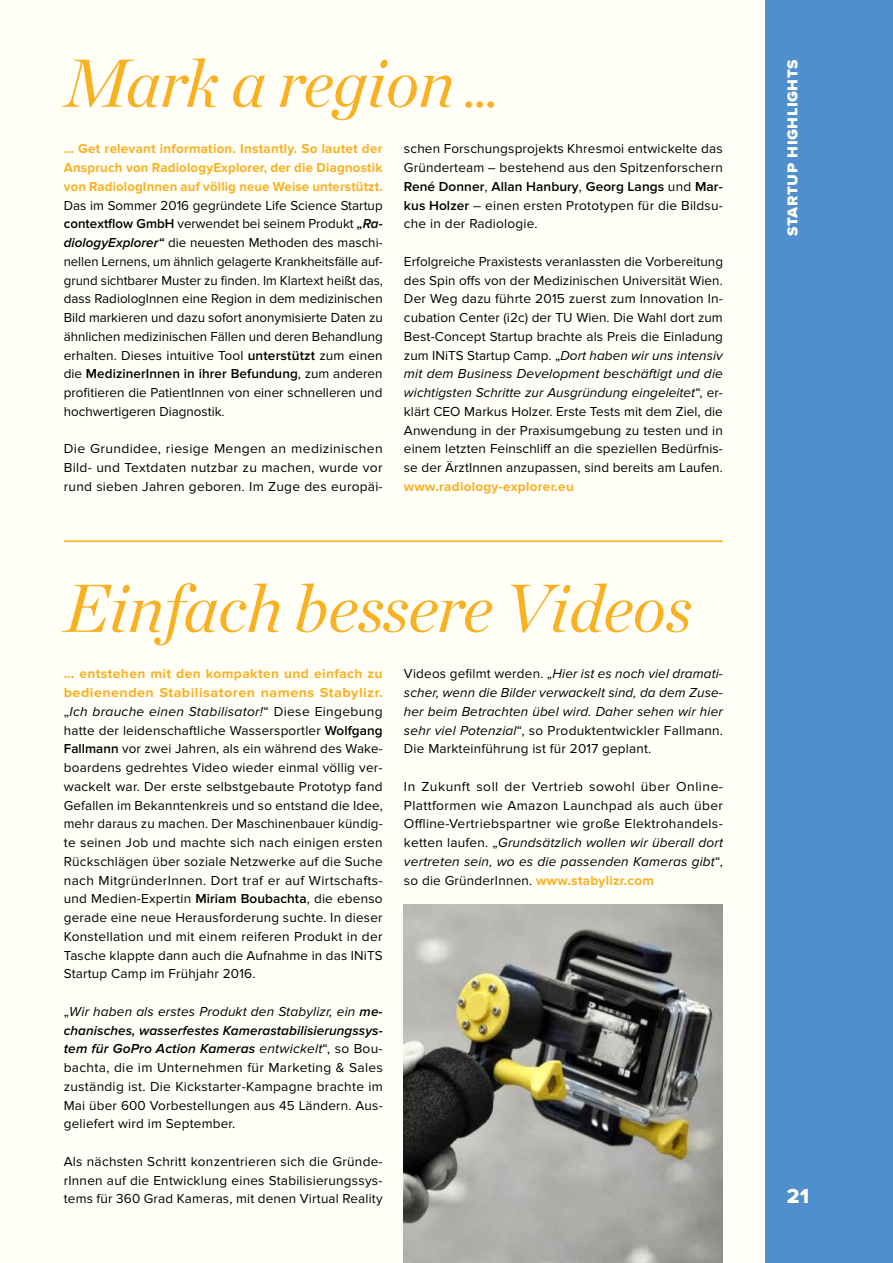
<style>
.page{position:relative;width:893px;height:1263px;background:#fffef7}
.page>*{position:absolute;margin:0;border:0;box-sizing:border-box;transform-origin:0 0}
.t1{font:italic 67.5px "Chronicle Display";color:#f9b122}
.t2{font:21px "Proxima Nova Extrabld";color:#fffef7}
.t3{font:18px "Proxima Nova Extrabld";letter-spacing:.025em;color:#fffef7}
.t4{font:13.5px/18.8px "Proxima Nova";letter-spacing:.015em;color:#000;text-align:justify}
.t5{font:italic 13.5px/18.8px "Proxima Nova";letter-spacing:.01em;color:#000;text-align:justify}
.t6{font:700 13.5px/18.8px "Proxima Nova";letter-spacing:.015em;color:#f9b122;text-align:justify}
.s1{font-family:"Chronicle Display Semi";font-style:normal;font-size:48.75px}
.s2{font-weight:600}
.s3{font-weight:600;font-style:italic}
.s4{font-style:italic}
.s5{font-weight:700;color:#f9b122}
.s6{font-style:normal}
</style>
<div class="page">
<div style="left:765px;top:0;width:128px;height:1263px;background:#4f8fcd"></div>
<hr style="left:64px;top:540px;width:659px;height:2px;background:#f9b122">
<img style="left:404px;top:905px;width:319px;height:358px">
<h1 class="t1" style="left:64px;top:30px;width:434px">Mark a region <span class="s1">…</span></h1>
<p class="t6" style="left:64px;top:140px;width:320px">… Get relevant information. Instantly. So lautet der Anspruch von RadiologyExplorer, der die Diagnostik von RadiologInnen auf völlig neue Weise unterstützt.</p>
<p class="t4" style="left:64px;top:196px;width:321px">Das im Sommer 2016 gegründete Life Science Startup <span class="s2">contextflow GmbH</span> verwendet bei seinem Produkt <span class="s3">„Ra&shy;diologyExplorer“</span> die neuesten Methoden des maschi&shy;nellen Lernens, um ähnlich gelagerte Krankheitsfälle auf&shy;grund sichtbarer Muster zu finden. Im Klartext heißt das, dass RadiologInnen eine Region in dem medizinischen Bild markieren und dazu sofort anonymisierte Daten zu ähnlichen medizinischen Fällen und deren Behandlung erhalten. Dieses intuitive Tool <span class="s2">unterstützt</span> zum einen die <span class="s2">MedizinerInnen in ihrer Befundung</span>, zum anderen profitieren die PatientInnen von einer schnelleren und hochwertigeren Diagnostik.</p>
<p class="t4" style="left:64px;top:440px;width:320px">Die Grundidee, riesige Mengen an medizinischen Bild- und Textdaten nutzbar zu machen, wurde vor rund sieben Jahren geboren. Im Zuge des europäi-</p>
<p class="t4" style="left:404px;top:140px;width:320px">schen Forschungsprojekts Khresmoi entwickelte das Gründerteam – bestehend aus den Spitzenforschern <span class="s2">René Donner</span>, <span class="s2">Allan Hanbury</span>, <span class="s2">Georg Langs</span> und <span class="s2">Mar&shy;kus Holzer</span> – einen ersten Prototypen für die Bildsu&shy;che in der Radiologie.</p>
<p class="t4" style="left:404px;top:252px;width:321px">Erfolgreiche Praxistests veranlassten die Vorbereitung des Spin offs von der Medizinischen Universität Wien.<br>Der Weg dazu führte 2015 zuerst zum Innovation In&shy;cubation Center (i2c) der TU Wien. Die Wahl dort zum Best-Concept Startup brachte als Preis die Einladung zum INiTS Startup Camp. „<span class="s4">Dort haben wir uns intensiv mit dem Business Development beschäftigt und die wichtigsten Schritte zur Ausgründung eingeleitet</span>“, er&shy;klärt CEO Markus Holzer. Erste Tests mit dem Ziel, die Anwendung in der Praxisumgebung zu testen und in einem letzten Feinschliff an die speziellen Bedürfnis&shy;se der ÄrztInnen anzupassen, sind bereits am Laufen.</p>
<p class="t6" style="left:404px;top:477px;width:171px">www.radiology-explorer.eu</p>
<h1 class="t1" style="left:64px;top:555px;width:629px">Einfach bessere Videos</h1>
<p class="t4" style="left:64px;top:665px;width:320px"><span class="s5">… entstehen mit den kompakten und einfach zu bedienenden Stabilisatoren namens Stabylizr. </span>„<span class="s4">Ich brauche einen Stabilisator!</span>“ Diese Eingebung hatte der leidenschaftliche Wassersportler <span class="s2">Wolfgang Fallmann</span> vor zwei Jahren, als ein während des Wake&shy;boardens gedrehtes Video wieder einmal völlig ver&shy;wackelt war. Der erste selbstgebaute Prototyp fand Gefallen im Bekanntenkreis und so entstand die Idee, mehr daraus zu machen. Der Maschinenbauer kündig&shy;te seinen Job und machte sich nach einigen ersten Rückschlägen über soziale Netzwerke auf die Suche nach MitgründerInnen. Dort traf er auf Wirtschafts&shy;und Medien-Expertin <span class="s2">Miriam Boubachta</span>, die ebenso gerade eine neue Herausforderung suchte. In dieser Konstellation und mit einem reiferen Produkt in der Tasche klappte dann auch die Aufnahme in das INiTS Startup Camp im Frühjahr 2016.</p>
<p class="t4" style="left:64px;top:1002px;width:321px">„<span class="s4">Wir haben als erstes Produkt den Stabylizr, ein</span> <span class="s3">me&shy;chanisches, wasserfestes Kamerastabilisierungssys&shy;tem für GoPro Action Kameras</span> <span class="s4">entwickelt</span>“, so Bou&shy;bachta, die im Unternehmen für Marketing &amp; Sales zuständig ist. Die Kickstarter-Kampagne brachte im Mai über 600 Vorbestellungen aus 45 Ländern. Aus&shy;geliefert wird im September.</p>
<p class="t4" style="left:64px;top:1152px;width:320px">Als nächsten Schritt konzentrieren sich die Gründe&shy;rInnen auf die Entwicklung eines Stabilisierungssys&shy;tems für 360 Grad Kameras, mit denen Virtual Reality</p>
<p class="t5" style="left:404px;top:665px;width:321px"><span class="s6">Videos gefilmt werden. „</span>Hier ist es noch viel dramati‑ scher, wenn die Bilder verwackelt sind, da dem Zuse‑ her beim Betrachten übel wird. Daher sehen wir hier sehr viel Potenzial<span class="s6">“, so Produktentwickler Fallmann.<br>Die Markteinführung ist für 2017 geplant.</span></p>
<p class="t4" style="left:404px;top:777px;width:321px">In Zukunft soll der Vertrieb sowohl über Online-Plattformen wie Amazon Launchpad als auch über Offline-Vertriebspartner wie große Elektrohandels&shy;ketten laufen. „<span class="s4">Grundsätzlich wollen wir überall dort vertreten sein, wo es die passenden Kameras gibt</span>“, so die GründerInnen. <span class="s5">www.stabylizr.com</span></p>
<h3 class="t3" style="left:781px;top:236px;width:177px;rotate:-90deg">Startup Highlights</h3>
<h2 class="t2" style="left:787px;top:1184px;width:24px">21</h2>
</div>
